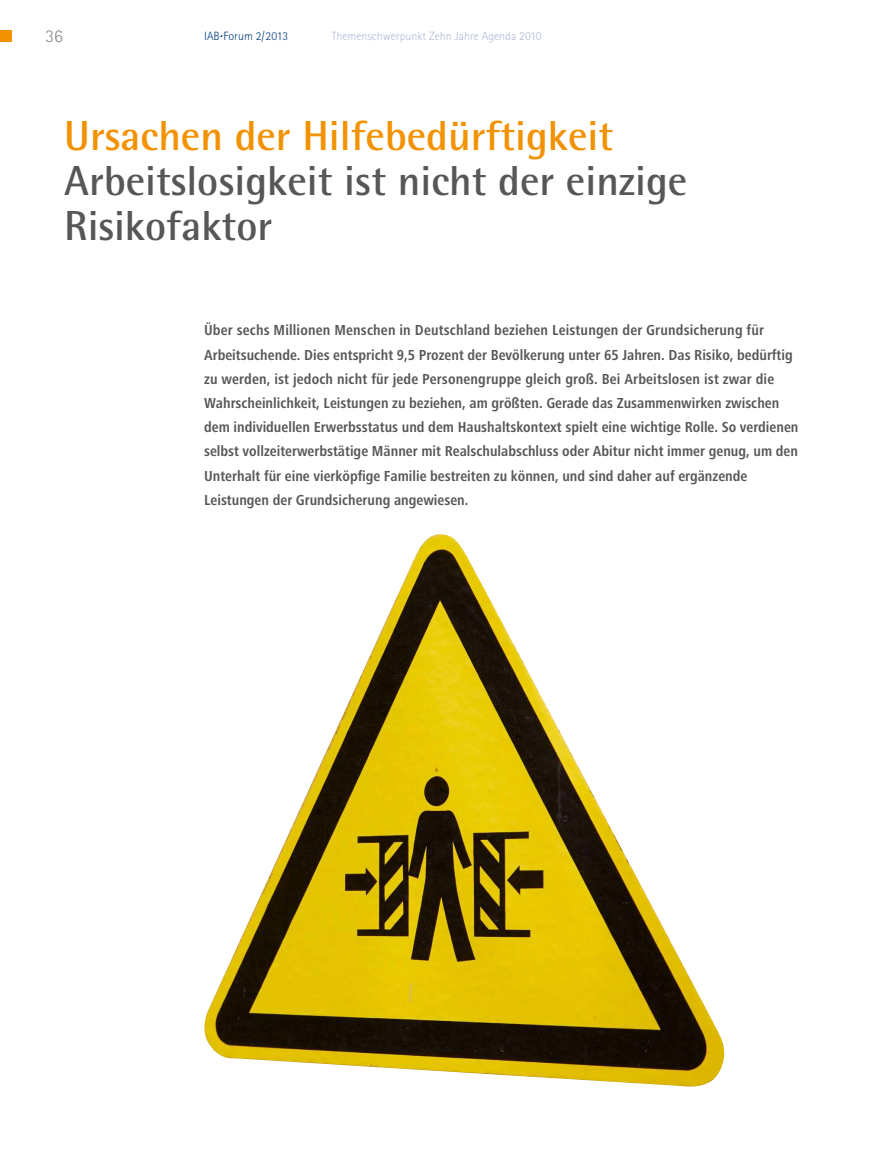
<style>
.page{position:relative;width:893px;height:1149px;background:#fff}
.page>*{position:absolute;margin:0;border:0;box-sizing:border-box;transform-origin:0 0}
.t1{font:700 42px/45px "Rotis Semi Sans";color:#575756}
.t2{font:700 42px "Rotis Semi Sans";color:#f39200}
.t3{font:300 18px "Rotis Sans Serif";color:#878787}
.t4{font:700 condensed 15px/24.2px "Frutiger Next LT";color:#575756}
.t5{font:300 12px "Rotis Sans Serif";color:#b1b8d6}
.t6{font:300 12px "Rotis Sans Serif";color:#003d7c}
</style>
<div class="page">
<div style="left:0;top:30px;width:12px;height:12px;background:#f39200"></div>
<img style="left:204px;top:534px;width:521px;height:553px">
<p class="t3" style="left:45px;top:25px;width:19px">36</p>
<p class="t6" style="left:204px;top:29px;width:86px">IAB<sup>.</sup>Forum 2/2013</p>
<p class="t5" style="left:332px;top:29px;width:211px">Themenschwerpunkt Zehn Jahre Agenda 2010</p>
<h1 class="t2" style="left:64px;top:109px;width:550px">Ursachen der Hilfebedürftigkeit</h1>
<h1 class="t1" style="left:64px;top:157px;width:625px">Arbeitslosigkeit ist nicht der einzige<br>Risikofaktor</h1>
<p class="t4" style="left:204px;top:318px;width:596px">Über sechs Millionen Menschen in Deutschland beziehen Leistungen der Grundsicherung für Arbeitsuchende. Dies entspricht 9,5 Prozent der Bevölkerung unter 65 Jahren. Das Risiko, bedürftig zu werden, ist jedoch nicht für jede Personengruppe gleich groß. Bei Arbeitslosen ist zwar die Wahrscheinlichkeit, Leistungen zu beziehen, am größten. Gerade das Zusammenwirken zwischen dem individuellen Erwerbsstatus und dem Haushaltskontext spielt eine wichtige Rolle. So verdienen selbst vollzeiterwerbstätige Männer mit Realschulabschluss oder Abitur nicht immer genug, um den Unterhalt für eine vierköpfige Familie bestreiten zu können, und sind daher auf ergänzende Leistungen der Grundsicherung angewiesen.</p>
</div>
